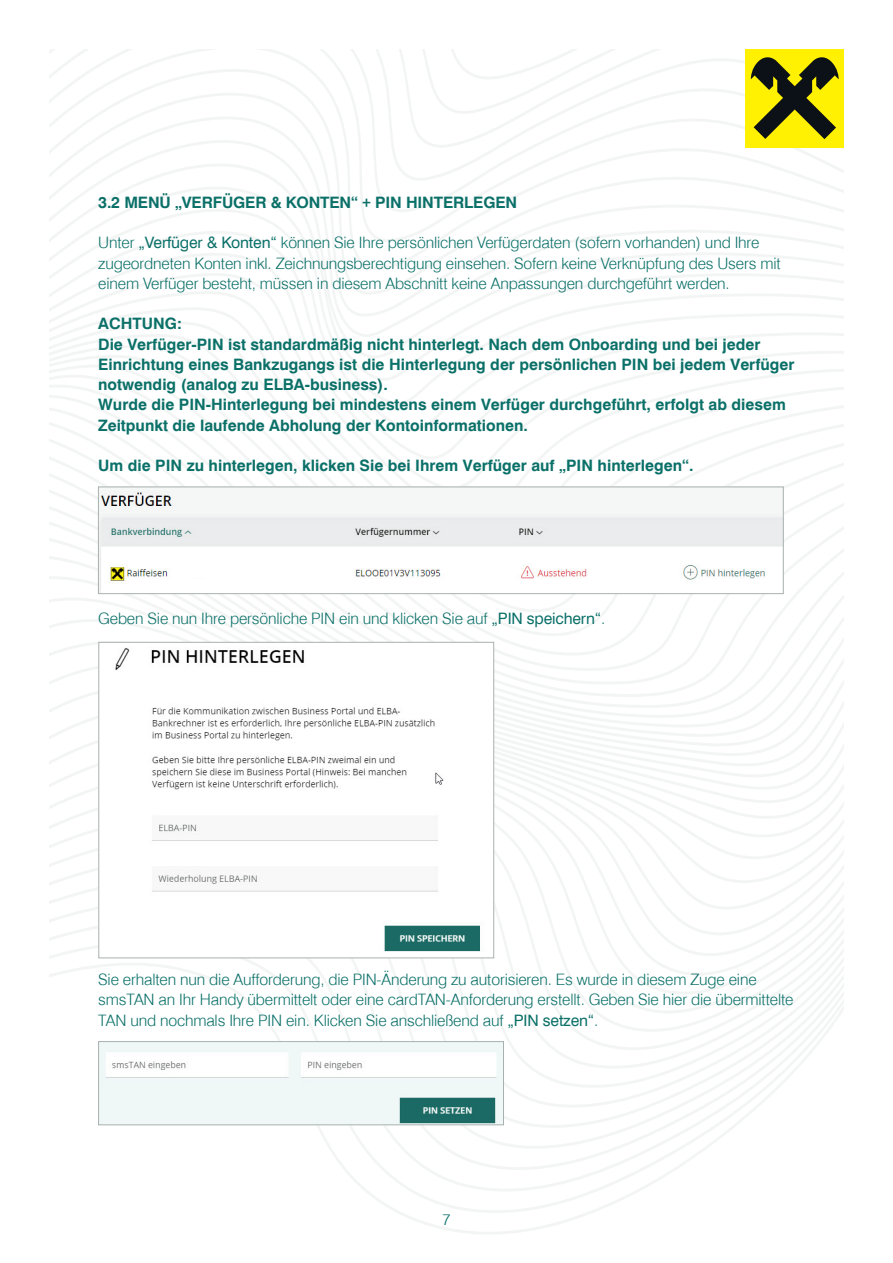
<style>
.page{position:relative;width:893px;height:1263px;background:#fff}
.page>*{position:absolute;margin:0;border:0;box-sizing:border-box;transform-origin:0 0}
.t1{font:300 15.75px/20.2px "Swiss 721 TL";letter-spacing:-.01em;color:#0a7068}
.t2{font:700 15.75px/20.2px "Swiss 721 BT";color:#0a7068}
.t3{font:700 15.75px "Swiss 721 TL";letter-spacing:-.01em;color:#0a7068}
.s1{font-weight:400}
</style>
<div class="page">
<svg style="left:98px;top:1107px;width:660px;height:21px"></svg>
<svg style="left:268px;top:1024px;width:565px;height:16px"></svg>
<svg style="left:252px;top:1006px;width:592px;height:18px"></svg>
<svg style="left:217px;top:982px;width:627px;height:24px"></svg>
<svg style="left:49px;top:969px;width:795px;height:13px"></svg>
<svg style="left:49px;top:943px;width:795px;height:26px"></svg>
<svg style="left:49px;top:909px;width:795px;height:34px"></svg>
<svg style="left:49px;top:829px;width:795px;height:28px"></svg>
<svg style="left:49px;top:774px;width:795px;height:19px"></svg>
<svg style="left:49px;top:741px;width:795px;height:33px"></svg>
<svg style="left:49px;top:727px;width:794px;height:14px"></svg>
<svg style="left:49px;top:638px;width:795px;height:18px"></svg>
<svg style="left:49px;top:614px;width:795px;height:24px"></svg>
<svg style="left:49px;top:586px;width:795px;height:28px"></svg>
<svg style="left:49px;top:427px;width:795px;height:18px"></svg>
<svg style="left:49px;top:402px;width:795px;height:25px"></svg>
<svg style="left:49px;top:369px;width:795px;height:33px"></svg>
<svg style="left:49px;top:331px;width:795px;height:38px"></svg>
<svg style="left:49px;top:288px;width:795px;height:43px"></svg>
<svg style="left:49px;top:251px;width:795px;height:37px"></svg>
<svg style="left:49px;top:213px;width:795px;height:38px"></svg>
<svg style="left:49px;top:180px;width:795px;height:33px"></svg>
<svg style="left:49px;top:49px;width:795px;height:131px"></svg>
<svg style="left:746px;top:49px;width:98px;height:98px;background:#a7a008"></svg>
<img style="left:100px;top:491px;width:681px;height:101px">
<div style="left:98px;top:487px;width:685px;height:107px;border:1px solid #a8b1b0"></div>
<img style="left:101px;top:644px;width:391px;height:312px">
<div style="left:99px;top:642px;width:395px;height:316px;border:1px solid #a8b1b0"></div>
<img style="left:100px;top:1043px;width:402px;height:80px">
<img style="left:359px;top:1094px;width:141px;height:29px">
<img style="left:399px;top:1094px;width:98px;height:29px">
<div style="left:98px;top:1041px;width:406px;height:84px;border:1px solid #a8b1b0"></div>
<p class="t3" style="left:98px;top:192px;width:420px">3.2 MENÜ „VERFÜGER &amp; KONTEN“ + PIN HINTERLEGEN</p>
<p class="t1" style="left:98px;top:232px;width:684px">Unter <span class="s1">„Verfüger &amp; Konten“</span> können Sie Ihre persönlichen Verfügerdaten (sofern vorhanden) und Ihre zugeordneten Konten inkl. Zeichnungsberechtigung einsehen. Sofern keine Verknüpfung des Users mit einem Verfüger besteht, müssen in diesem Abschnitt keine Anpassungen durchgeführt werden.</p>
<p class="t2" style="left:98px;top:313px;width:698px">ACHTUNG:<br>Die Verfüger-PIN ist standardmäßig nicht hinterlegt. Nach dem Onboarding und bei jeder Einrichtung eines Bankzugangs ist die Hinterlegung der persönlichen PIN bei jedem Verfüger notwendig (analog zu ELBA-business).<br>Wurde die PIN-Hinterlegung bei mindestens einem Verfüger durchgeführt, erfolgt ab diesem Zeitpunkt die laufende Abholung der Kontoinformationen.</p>
<p class="t2" style="left:98px;top:455px;width:597px">Um die PIN zu hinterlegen, klicken Sie bei Ihrem Verfüger auf „PIN hinterlegen“.</p>
<p class="t1" style="left:98px;top:608px;width:509px">Geben Sie nun Ihre persönliche PIN ein und klicken Sie auf <span class="s1">„PIN speichern“</span>.</p>
<p class="t1" style="left:98px;top:969px;width:697px">Sie erhalten nun die Aufforderung, die PIN-Änderung zu autorisieren. Es wurde in diesem Zuge eine smsTAN an Ihr Handy übermittelt oder eine cardTAN-Anforderung erstellt. Geben Sie hier die übermittelte<br>TAN und nochmals Ihre PIN ein. Klicken Sie anschließend auf <span class="s1">„PIN setzen“</span>.</p>
<p class="t1" style="left:442px;top:1209px;width:10px">7</p>
</div>
